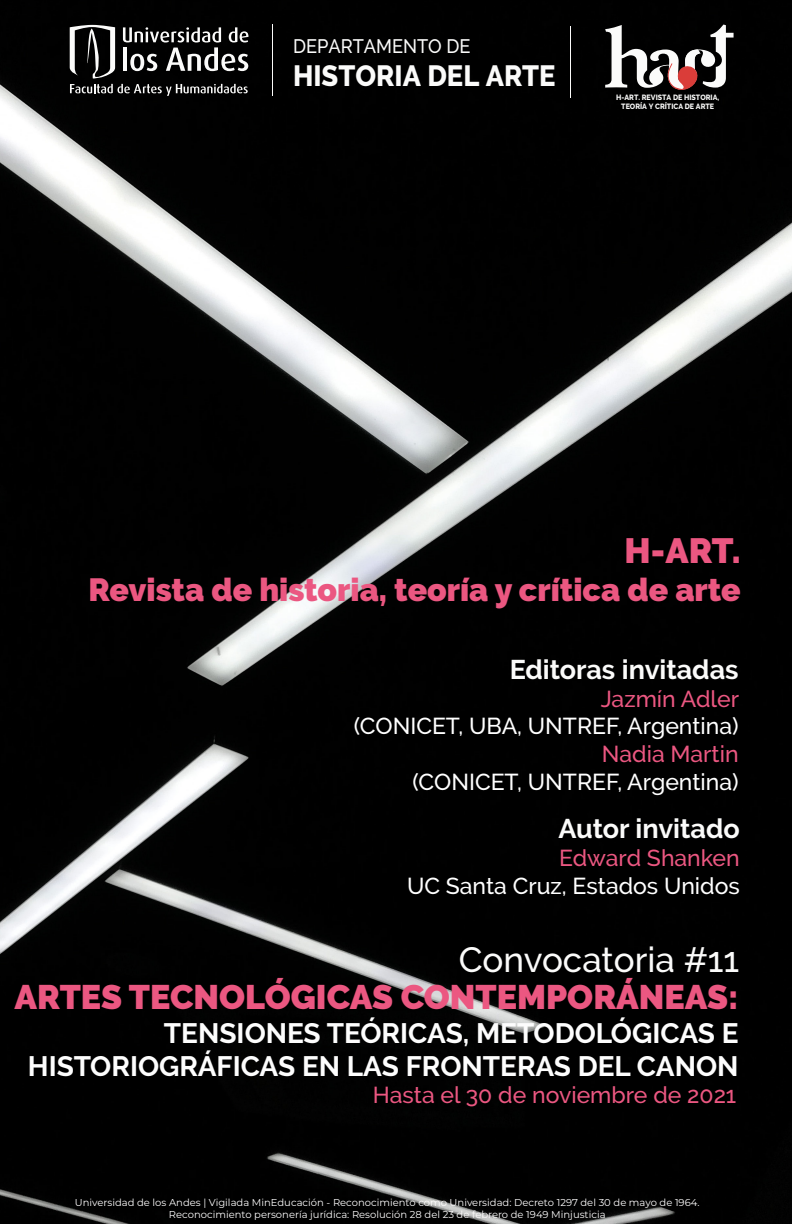
<style>
.page{position:relative;width:792px;height:1224px;background:#fff}
.page>*{position:absolute;margin:0;border:0;box-sizing:border-box;transform-origin:0 0}
.t1{font:500 35px "Raleway";color:#fbfbfa}
.t2{font:900 35px "Raleway";color:#eb5781}
.t3{font:900 34px "Raleway";color:#eb5781}
.t4{font:900 32px "Raleway";color:#eb5781}
.t5{font:800 29.2px "Raleway";color:#fbfbfa;scale:.94 1}
.t6{font:700 28px/33.6px "Raleway";color:#fdfdfd;text-align:right}
.t7{font:700 27px "Raleway";color:#fbfbfa}
.t8{font:500 23px "Raleway";color:#fff}
.t9{font:500 23px "Raleway";color:#eb5781}
.t10{font:500 19.5px "Raleway";color:#fbfbfa;scale:.94 1}
.t11{font:10px/12px "Montserrat";color:#fefdfd;text-align:center}
.t12{font:800 7.6px/8.6px "Raleway";color:#fbfbfa;text-align:center;scale:.94 1}
</style>
<div class="page">
<img style="left:0;top:0;width:792px;height:1224px">
<svg style="left:70px;top:25px;width:179px;height:71px"></svg>
<hr style="left:272px;top:24px;width:1px;height:72px;background:#fbfbfa">
<hr style="left:570px;top:26px;width:1px;height:72px;background:#fbfbfa">
<svg style="left:605px;top:25px;width:129px;height:69px"></svg>
<h3 class="t10" style="left:293px;top:35px;width:190px">DEPARTAMENTO DE</h3>
<h3 class="t5" style="left:293px;top:59px;width:281px">HISTORIA DEL ARTE</h3>
<p class="t12" style="left:616px;top:93px;width:111px">H-ART. REVISTA DE HISTORIA,<br>TEORÍA Y CRÍTICA DE ARTE</p>
<h1 class="t2" style="left:625px;top:530px;width:118px">H-ART.</h1>
<h3 class="t4" style="left:89px;top:571px;width:654px">Revista de historia, teoría y crítica de arte</h3>
<h3 class="t7" style="left:510px;top:654px;width:230px">Editoras invitadas</h3>
<h3 class="t9" style="left:601px;top:685px;width:140px">Jazmín Adler</h3>
<h3 class="t8" style="left:354px;top:713px;width:386px">(CONICET, UBA, UNTREF, Argentina)</h3>
<h3 class="t9" style="left:602px;top:741px;width:138px">Nadia Martin</h3>
<h3 class="t8" style="left:413px;top:768px;width:328px">(CONICET, UNTREF, Argentina)</h3>
<h3 class="t7" style="left:558px;top:814px;width:183px">Autor invitado</h3>
<h3 class="t9" style="left:559px;top:845px;width:182px">Edward Shanken</h3>
<h3 class="t8" style="left:407px;top:872px;width:334px">UC Santa Cruz, Estados Unidos</h3>
<h1 class="t1" style="left:459px;top:940px;width:282px">Convocatoria #11</h1>
<h2 class="t3" style="left:14px;top:977px;width:726px">ARTES TECNOLÓGICAS CONTEMPORÁNEAS:</h2>
<h3 class="t6" style="left:28px;top:1016px;width:712px">TENSIONES TEÓRICAS, METODOLÓGICAS E<br>HISTORIOGRÁFICAS EN LAS FRONTERAS DEL CANON</h3>
<h3 class="t9" style="left:373px;top:1082px;width:365px">Hasta el 30 de noviembre de 2021</h3>
<p class="t11" style="left:75px;top:1196px;width:626px">Universidad de los Andes | Vigilada MinEducación - Reconocimiento como Universidad: Decreto 1297 del 30 de mayo de 1964.<br>Reconocimiento personería jurídica: Resolución 28 del 23 de febrero de 1949 Minjusticia</p>
</div>
